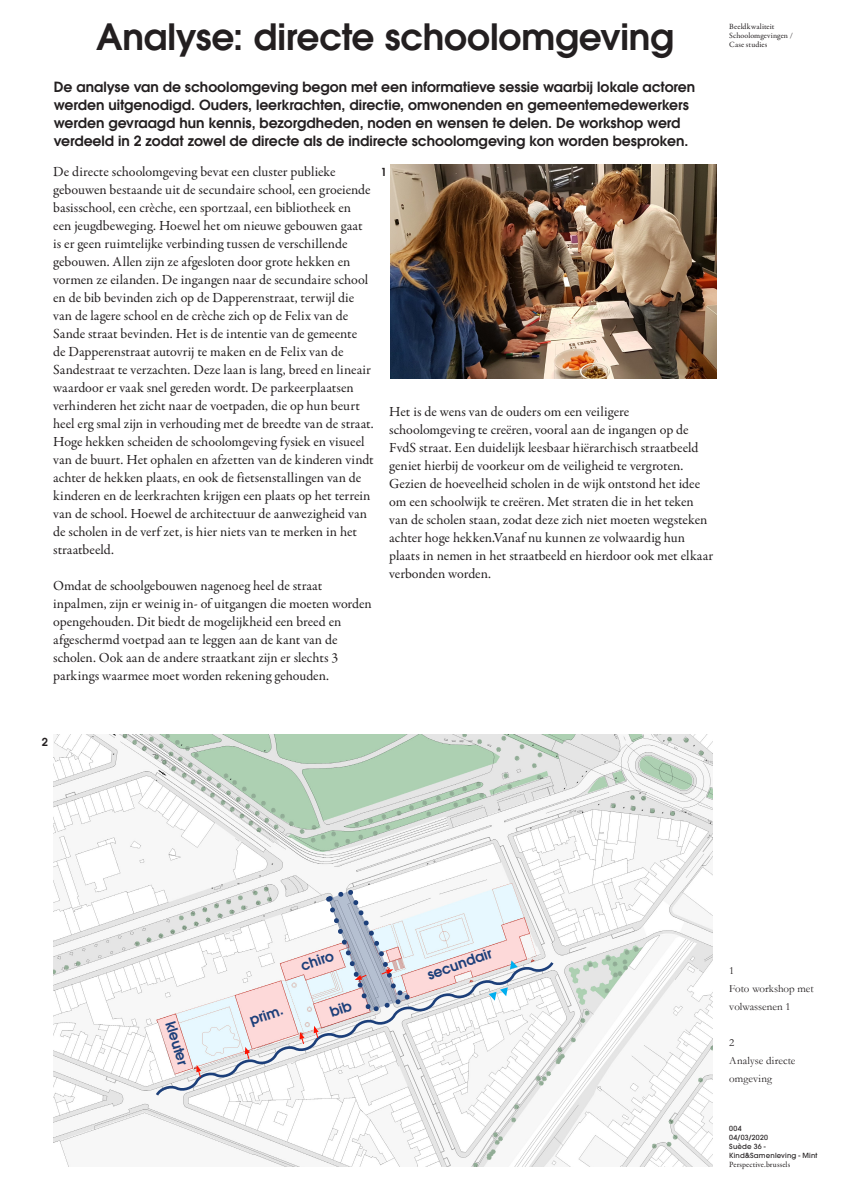
<style>
.page{position:relative;width:842px;height:1191px;background:#fff}
.page>*{position:absolute;margin:0;border:0;box-sizing:border-box;transform-origin:0 0}
.H2_TITREchap_Centre{font:600 36px "ITC Avant Garde Std";letter-spacing:-.01em;color:#231f20}
.T2_TEXTEcourant_Gara{font:14px/18px "Garamond Premr Pro";letter-spacing:-.005em;color:#231f20}
.Paragraph_Style_1{font:600 14px/18px "ITC Avant Garde Std";color:#231f20}
.Paragraph_Style_1-2{font:600 14px "ITC Avant Garde Std";color:#1c3f7a}
.Paragraph_Style_1-3{font:11px/18px "Garamond";letter-spacing:.005em;color:#231f20}
.Paragraph_Style_1-4{font:600 11px "ITC Avant Garde Std";color:#231f20}
.t1{font:8px/9px "Garamond Premr Pro";letter-spacing:.015em;color:#231f20}
.t2{font:500 7px/9px "ITC Avant Garde Std";letter-spacing:.025em;color:#231f20}
</style>
<div class="page">
<img style="left:391px;top:164px;width:325px;height:214px">
<img style="left:53px;top:734px;width:659px;height:432px">
<svg style="left:153px;top:959px;width:403px;height:139px"></svg>
<svg style="left:196px;top:1064px;width:6px;height:14px"></svg>
<svg style="left:245px;top:1046px;width:5px;height:14px"></svg>
<svg style="left:300px;top:1031px;width:5px;height:14px"></svg>
<svg style="left:314px;top:1025px;width:5px;height:14px"></svg>
<svg style="left:489px;top:987px;width:19px;height:13px"></svg>
<svg style="left:510px;top:960px;width:8px;height:9px"></svg>
<svg style="left:322px;top:884px;width:90px;height:133px"></svg>
<p class="H2_TITREchap_Centre" style="left:96px;top:13px;width:579px">Analyse: directe schoolomgeving</p>
<p class="Paragraph_Style_1" style="left:54px;top:77px;width:643px">De analyse van de schoolomgeving begon met een informatieve sessie waarbij lokale actoren werden uitgenodigd. Ouders, leerkrachten, directie, omwonenden en gemeentemedewerkers werden gevraagd hun kennis, bezorgdheden, noden en wensen te delen. De workshop werd verdeeld in 2 zodat zowel de directe als de indirecte schoolomgeving kon worden besproken.</p>
<p class="T2_TEXTEcourant_Gara" style="left:53px;top:163px;width:322px">De directe schoolomgeving bevat een cluster publieke gebouwen bestaande uit de secundaire school, een groeiende basisschool, een crèche, een sportzaal, een bibliotheek en<br>een jeugdbeweging. Hoewel het om nieuwe gebouwen gaat is er geen ruimtelijke verbinding tussen de verschillende gebouwen. Allen zijn ze afgesloten door grote hekken en vormen ze eilanden. De ingangen naar de secundaire school en de bib bevinden zich op de Dapperenstraat, terwijl die van de lagere school en de crèche zich op de Felix van de Sande straat bevinden. Het is de intentie van de gemeente<br>de Dapperenstraat autovrij te maken en de Felix van de Sandestraat te verzachten. Deze laan is lang, breed en lineair waardoor er vaak snel gereden wordt. De parkeerplaatsen verhinderen het zicht naar de voetpaden, die op hun beurt heel erg smal zijn in verhouding met de breedte van de straat.<br>Hoge hekken scheiden de schoolomgeving fysiek en visueel van de buurt. Het ophalen en afzetten van de kinderen vindt achter de hekken plaats, en ook de fietsenstallingen van de kinderen en de leerkrachten krijgen een plaats op het terrein van de school. Hoewel de architectuur de aanwezigheid van de scholen in de verf zet, is hier niets van te merken in het straatbeeld.</p>
<p class="T2_TEXTEcourant_Gara" style="left:53px;top:577px;width:320px">Omdat de schoolgebouwen nagenoeg heel de straat inpalmen, zijn er weinig in- of uitgangen die moeten worden opengehouden. Dit biedt de mogelijkheid een breed en afgeschermd voetpad aan te leggen aan de kant van de scholen. Ook aan de andere straatkant zijn er slechts 3 parkings waarmee moet worden rekening gehouden.</p>
<p class="Paragraph_Style_1-4" style="left:381px;top:165px;width:8px">1</p>
<p class="T2_TEXTEcourant_Gara" style="left:389px;top:403px;width:325px">Het is de wens van de ouders om een veiligere schoolomgeving te creëren, vooral aan de ingangen op de FvdS straat. Een duidelijk leesbaar hiërarchisch straatbeeld geniet hierbij de voorkeur om de veiligheid te vergroten.<br>Gezien de hoeveelheid scholen in de wijk ontstond het idee om een schoolwijk te creëren. Met straten die in het teken van de scholen staan, zodat deze zich niet moeten wegsteken achter hoge hekken.Vanaf nu kunnen ze volwaardig hun plaats in nemen in het straatbeeld en hierdoor ook met elkaar verbonden worden.</p>
<p class="t1" style="left:729px;top:22px;width:65px">Beeldkwaliteit<br>Schoolomgevingen /</p>
<p class="t1" style="left:729px;top:40px;width:40px">Case studies</p>
<p class="Paragraph_Style_1-4" style="left:42px;top:735px;width:8px">2</p>
<p class="Paragraph_Style_1-2" style="left:179px;top:1018px;width:47px;rotate:73deg">kleuter</p>
<p class="Paragraph_Style_1-2" style="left:247px;top:1011px;width:36px;rotate:-19deg">prim.</p>
<p class="Paragraph_Style_1-2" style="left:298px;top:957px;width:35px;rotate:-19deg">chiro</p>
<p class="Paragraph_Style_1-2" style="left:425px;top:966px;width:69px;rotate:-19deg">secundair</p>
<p class="Paragraph_Style_1-3" style="left:729px;top:961px;width:7px">1</p>
<p class="Paragraph_Style_1-3" style="left:729px;top:979px;width:86px">Foto workshop met volwassenen 1</p>
<p class="Paragraph_Style_1-3" style="left:729px;top:1033px;width:7px">2</p>
<p class="Paragraph_Style_1-3" style="left:729px;top:1051px;width:68px">Analyse directe omgeving</p>
<p class="t2" style="left:729px;top:1124px;width:90px">004<br>04/03/2020<br>Suède 36 -<br>Kind&amp;Samenleving - Mint</p>
<p class="t1" style="left:729px;top:1160px;width:62px">Perspective.brussels</p>
</div>
